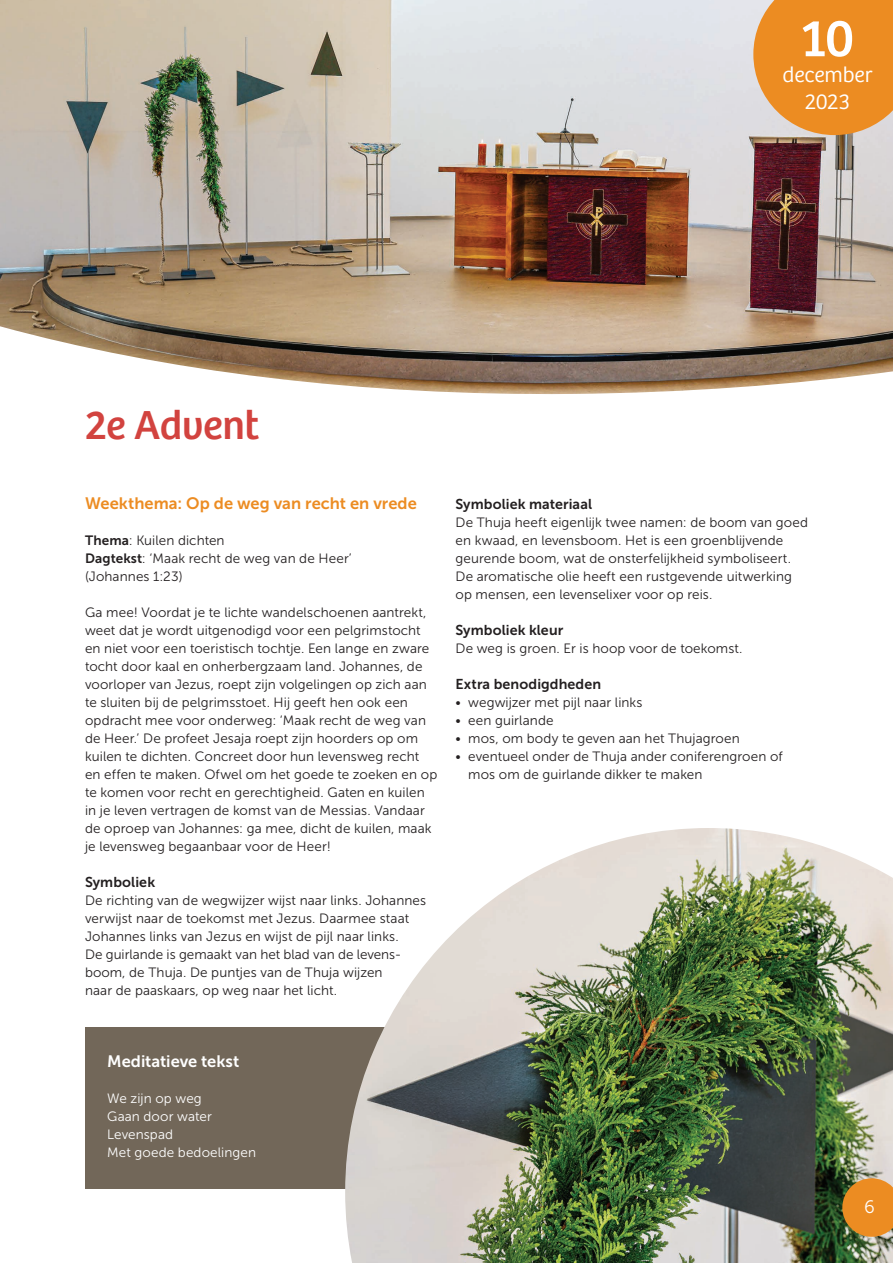
<style>
.page{position:relative;width:893px;height:1263px;background:#fff}
.page>*{position:absolute;margin:0;border:0;box-sizing:border-box;transform-origin:0 0}
.t1{font:54px "Bree";color:#fff}
.t2{font:42px "Bree";letter-spacing:-.015em;color:#d2433f}
.t3{font:300 22.35px/27px "Bree";letter-spacing:-.005em;color:#fff;text-align:center}
.t4{font:18px "Museo Sans 300";color:#fff}
.t5{font:16.5px "Museo Sans 700";color:#ec8c22}
.t6{font:16.5px "Museo Sans 700";color:#fff}
.t7{font:14.25px "Museo Sans 700";letter-spacing:.005em;color:#231f20}
.t8{font:13.5px/18px "Museo Sans 300";letter-spacing:.01em;color:#231f20}
.t9{font:13.5px/18px "Museo Sans 300";letter-spacing:.01em;color:#fff}
.s1{font-family:"Museo Sans 700"}
</style>
<div class="page">
<div style="left:85px;top:1027px;width:326px;height:161px;background:#726759"></div>
<img style="left:345px;top:828px;width:548px;height:435px">
<img style="left:0;top:0;width:893px;height:394px">
<svg style="left:753px;top:0;width:140px;height:135px;background:#ea963a"></svg>
<svg style="left:842px;top:1178px;width:51px;height:59px;background:#d4892d"></svg>
<h1 class="t1" style="left:801px;top:7px;width:55px">10</h1>
<h3 class="t3" style="left:783px;top:61px;width:91px">december<br>2023</h3>
<h2 class="t2" style="left:85px;top:400px;width:176px">2e Advent</h2>
<p class="t5" style="left:85px;top:494px;width:333px">Weekthema: Op de weg van recht en vrede</p>
<p class="t8" style="left:85px;top:531px;width:268px"><span class="s1">Thema</span>: Kuilen dichten<br><span class="s1">Dagtekst</span>: ‘Maak recht de weg van de Heer’ (Johannes 1:23)</p>
<p class="t8" style="left:85px;top:603px;width:354px">Ga mee! Voordat je te lichte wandelschoenen aantrekt, weet dat je wordt uitgenodigd voor een pelgrimstocht en niet voor een toeristisch tochtje. Een lange en zware tocht door kaal en onherbergzaam land. Johannes, de voorloper van Jezus, roept zijn volgelingen op zich aan te sluiten bij de pelgrimsstoet. Hij geeft hen ook een opdracht mee voor onderweg: ‘Maak recht de weg van de Heer.’ De profeet Jesaja roept zijn hoorders op om kuilen te dichten. Concreet door hun levensweg recht en effen te maken. Ofwel om het goede te zoeken en op te komen voor recht en gerechtigheid. Gaten en kuilen in je leven vertragen de komst van de Messias. Vandaar de oproep van Johannes: ga mee, dicht de kuilen, maak je levensweg begaanbaar voor de Heer!</p>
<p class="t7" style="left:85px;top:874px;width:72px">Symboliek</p>
<p class="t8" style="left:85px;top:891px;width:343px">De richting van de wegwijzer wijst naar links. Johannes verwijst naar de toekomst met Jezus. Daarmee staat Johannes links van Jezus en wijst de pijl naar links.<br>De guirlande is gemaakt van het blad van de levens&shy;boom, de Thuja. De puntjes van de Thuja wijzen<br>naar de paaskaars, op weg naar het licht.</p>
<p class="t7" style="left:455px;top:496px;width:138px">Symboliek materiaal</p>
<p class="t8" style="left:455px;top:513px;width:354px">De Thuja heeft eigenlijk twee namen: de boom van goed en kwaad, en levensboom. Het is een groenblijvende geurende boom, wat de onsterfelijkheid symboliseert.<br>De aromatische olie heeft een rustgevende uitwerking op mensen, een levenselixer voor op reis.</p>
<p class="t7" style="left:455px;top:622px;width:109px">Symboliek kleur</p>
<p class="t8" style="left:455px;top:639px;width:289px">De weg is groen. Er is hoop voor de toekomst.</p>
<p class="t7" style="left:455px;top:676px;width:147px">Extra benodigdheden</p>
<p class="t8" style="left:455px;top:693px;width:189px">• wegwijzer met pijl naar links</p>
<p class="t8" style="left:455px;top:711px;width:100px">• een guirlande</p>
<p class="t8" style="left:455px;top:729px;width:286px">• mos, om body te geven aan het Thujagroen</p>
<p class="t8" style="left:468px;top:747px;width:316px;text-indent:-13px">• eventueel onder de Thuja ander coniferengroen of mos om de guirlande dikker te maken</p>
<p class="t6" style="left:107px;top:1052px;width:134px">Meditatieve tekst</p>
<p class="t9" style="left:107px;top:1089px;width:151px">We zijn op weg<br>Gaan door water<br>Levenspad<br>Met goede bedoelingen</p>
<h3 class="t4" style="left:864px;top:1197px;width:12px">6</h3>
</div>
